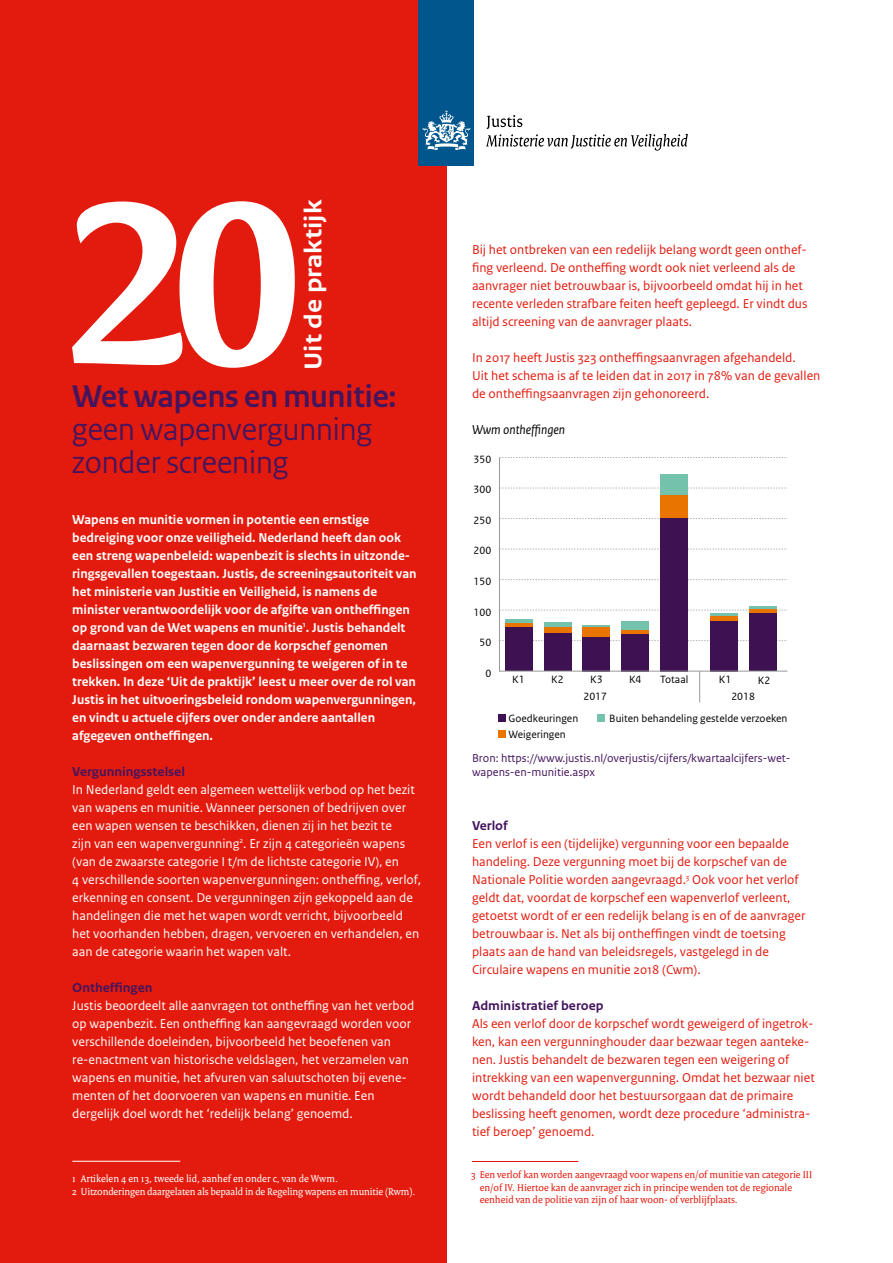
<style>
.page{position:relative;width:893px;height:1263px;background:#fff}
.page>*{position:absolute;margin:0;border:0;box-sizing:border-box;transform-origin:0 0}
._10_RO_Broodtekst_Se{font:700 248.55px "Rijksoverheid Serif";color:#fff}
._02_RO_Subtitel{font:33px/33px "Rijksoverheid Sans Heading";color:#44155d}
._10_RO_Broodtekst_Se-2{font:700 25.5px "Rijksoverheid Sans Text";color:#fff;scale:1.1 1}
._10_RO_Broodtekst_Sa{font:13.5px/18px "Rijksoverheid Sans Text";color:#e31b0e}
._10_RO_Broodtekst_Sa-2{font:13.5px/18px "Rijksoverheid Sans Text";color:#fff}
.Intro{font:700 13.5px/18px "Rijksoverheid Sans Text";color:#fff}
._05_RO_Alineakop_San{font:700 13.5px "Rijksoverheid Sans Text";color:#44155d;scale:1.04 1}
._13_RO_Fotobijschrif{font:italic 13.5px "Rijksoverheid Sans Text";color:#000}
.Voetnoot{font:12px/14.4px "Rijksoverheid Sans Text";color:#44155d}
.t1{font:11.1px "Rijksoverheid Sans Text";color:#000}
.Voetnoot-2{font:10.5px/12.6px "Rijksoverheid Serif";color:#e31b0e}
.Voetnoot-3{font:10.5px "Rijksoverheid Serif";letter-spacing:-.01em;color:#fff}
.s1{font-weight:700}
</style>
<div class="page">
<div style="left:0;top:0;width:446px;height:1263px;background:#e31b0e"></div>
<hr style="left:72px;top:1161px;width:108px;height:1px;background:#fff">
<hr style="left:499px;top:457px;width:1px;height:215px;background:#9b9c9c">
<svg style="left:500px;top:640px;width:286px;height:1px"></svg>
<svg style="left:500px;top:610px;width:286px;height:1px"></svg>
<svg style="left:500px;top:579px;width:286px;height:1px"></svg>
<svg style="left:500px;top:549px;width:286px;height:1px"></svg>
<svg style="left:499px;top:518px;width:287px;height:1px"></svg>
<svg style="left:500px;top:488px;width:286px;height:1px"></svg>
<svg style="left:499px;top:457px;width:287px;height:1px"></svg>
<div style="left:597px;top:714px;width:8px;height:8px;background:#74c2ab"></div>
<hr style="left:505px;top:619px;width:28px;height:4px;background:#74c2ab">
<div style="left:544px;top:622px;width:28px;height:5px;background:#74c2ab"></div>
<hr style="left:582px;top:625px;width:28px;height:3px;background:#74c2ab">
<div style="left:621px;top:621px;width:28px;height:9px;background:#74c2ab"></div>
<div style="left:660px;top:474px;width:28px;height:21px;background:#74c2ab"></div>
<hr style="left:710px;top:614px;width:28px;height:3px;background:#74c2ab">
<hr style="left:749px;top:606px;width:28px;height:3px;background:#74c2ab">
<div style="left:498px;top:730px;width:7px;height:8px;background:#e97500"></div>
<hr style="left:505px;top:623px;width:28px;height:4px;background:#e97500">
<div style="left:544px;top:627px;width:28px;height:6px;background:#e97500"></div>
<div style="left:582px;top:628px;width:28px;height:9px;background:#e97500"></div>
<hr style="left:621px;top:630px;width:28px;height:4px;background:#e97500">
<div style="left:660px;top:495px;width:28px;height:23px;background:#e97500"></div>
<hr style="left:710px;top:617px;width:28px;height:4px;background:#e97500">
<div style="left:749px;top:609px;width:28px;height:5px;background:#e97500"></div>
<div style="left:498px;top:714px;width:7px;height:8px;background:#3e1252"></div>
<div style="left:505px;top:627px;width:28px;height:44px;background:#3e1252"></div>
<div style="left:544px;top:633px;width:28px;height:38px;background:#3e1252"></div>
<div style="left:582px;top:637px;width:28px;height:34px;background:#3e1252"></div>
<div style="left:621px;top:634px;width:28px;height:37px;background:#3e1252"></div>
<div style="left:660px;top:518px;width:28px;height:153px;background:#3e1252"></div>
<div style="left:710px;top:621px;width:28px;height:50px;background:#3e1252"></div>
<div style="left:749px;top:614px;width:28px;height:57px;background:#3e1252"></div>
<hr style="left:499px;top:671px;width:288px;height:1px;background:#9b9c9c">
<hr style="left:699px;top:671px;width:1px;height:31px;background:#9b9c9c">
<hr style="left:472px;top:1161px;width:106px;height:1px;background:#e31b0e">
<div style="left:419px;top:0;width:55px;height:166px;background:#00568d"></div>
<svg style="left:423px;top:110px;width:47px;height:40px"></svg>
<svg style="left:486px;top:115px;width:202px;height:36px"></svg>
<p class="_10_RO_Broodtekst_Se" style="left:63px;top:133px;width:240px">20</p>
<p class="_10_RO_Broodtekst_Se-2" style="left:299px;top:370px;width:156px;rotate:-90deg">Uit de praktijk</p>
<p class="_02_RO_Subtitel" style="left:72px;top:381px;width:325px"><span class="s1">Wet wapens en munitie: </span>geen wapenvergunning zonder screening</p>
<p class="Intro" style="left:72px;top:511px;width:346px">Wapens en munitie vormen in potentie een ernstige bedreiging voor onze veiligheid. Nederland heeft dan ook een streng wapenbeleid: wapenbezit is slechts in uitzonde&shy;ringsgevallen toegestaan. Justis, de screeningsautoriteit van het ministerie van Justitie en Veiligheid, is namens de minister verantwoordelijk voor de afgifte van ontheffingen op grond van de Wet wapens en munitie<sup>1</sup>. Justis behandelt daarnaast bezwaren tegen door de korpschef genomen beslissingen om een wapenvergunning te weigeren of in te trekken. In deze ‘Uit de praktijk’ leest u meer over de rol van Justis in het uitvoeringsbeleid rondom wapenvergunningen, en vindt u actuele cijfers over onder andere aantallen afgegeven ontheffingen.</p>
<p class="_05_RO_Alineakop_San" style="left:72px;top:764px;width:110px">Vergunningsstelsel</p>
<p class="_10_RO_Broodtekst_Sa-2" style="left:72px;top:781px;width:350px">In Nederland geldt een algemeen wettelijk verbod op het bezit van wapens en munitie. Wanneer personen of bedrijven over een wapen wensen te beschikken, dienen zij in het bezit te<br>zijn van een wapenvergunning<sup>2</sup>. Er zijn 4 categorieën wapens (van de zwaarste categorie I t/m de lichtste categorie IV), en<br>4 verschillende soorten wapenvergunningen: ontheffing, verlof, erkenning en consent. De vergunningen zijn gekoppeld aan de handelingen die met het wapen wordt verricht, bijvoorbeeld het voorhanden hebben, dragen, vervoeren en verhandelen, en aan de categorie waarin het wapen valt.</p>
<p class="_05_RO_Alineakop_San" style="left:72px;top:980px;width:79px">Ontheffingen</p>
<p class="_10_RO_Broodtekst_Sa-2" style="left:72px;top:997px;width:344px">Justis beoordeelt alle aanvragen tot ontheffing van het verbod op wapenbezit. Een ontheffing kan aangevraagd worden voor verschillende doeleinden, bijvoorbeeld het beoefenen van re-enactment van historische veldslagen, het verzamelen van wapens en munitie, het afvuren van saluutschoten bij evene&shy;menten of het doorvoeren van wapens en munitie. Een dergelijk doel wordt het ‘redelijk belang’ genoemd.</p>
<p class="Voetnoot-3" style="left:72px;top:1173px;width:267px">1 Artikelen 4 en 13, tweede lid, aanhef en onder c, van de Wwm.</p>
<p class="Voetnoot-3" style="left:72px;top:1185px;width:345px">2 Uitzonderingen daargelaten als bepaald in de Regeling wapens en munitie (Rwm).</p>
<p class="_10_RO_Broodtekst_Sa" style="left:472px;top:241px;width:337px">Bij het ontbreken van een redelijk belang wordt geen onthef&shy;fing verleend. De ontheffing wordt ook niet verleend als de aanvrager niet betrouwbaar is, bijvoorbeeld omdat hij in het recente verleden strafbare feiten heeft gepleegd. Er vindt dus altijd screening van de aanvrager plaats.</p>
<p class="_10_RO_Broodtekst_Sa" style="left:472px;top:349px;width:350px">In 2017 heeft Justis 323 ontheffingsaanvragen afgehandeld.<br>Uit het schema is af te leiden dat in 2017 in 78% van de gevallen de ontheffingsaanvragen zijn gehonoreerd.</p>
<p class="_13_RO_Fotobijschrif" style="left:472px;top:422px;width:95px">Wwm ontheffingen</p>
<p class="t1" style="left:474px;top:453px;width:19px">350</p>
<p class="t1" style="left:474px;top:483px;width:19px">300</p>
<p class="t1" style="left:474px;top:514px;width:19px">250</p>
<p class="t1" style="left:474px;top:544px;width:19px">200</p>
<p class="t1" style="left:474px;top:575px;width:19px">150</p>
<p class="t1" style="left:474px;top:605px;width:19px">100</p>
<p class="t1" style="left:479px;top:636px;width:13px">50</p>
<p class="t1" style="left:485px;top:666px;width:7px">0</p>
<p class="t1" style="left:512px;top:673px;width:14px">K1</p>
<p class="t1" style="left:551px;top:673px;width:14px">K2</p>
<p class="t1" style="left:590px;top:673px;width:14px">K3</p>
<p class="t1" style="left:629px;top:673px;width:14px">K4</p>
<p class="t1" style="left:660px;top:673px;width:30px">Totaal</p>
<p class="t1" style="left:719px;top:673px;width:14px">K1</p>
<p class="t1" style="left:758px;top:674px;width:14px">K2</p>
<p class="t1" style="left:583px;top:690px;width:25px">2017</p>
<p class="t1" style="left:731px;top:690px;width:25px">2018</p>
<p class="t1" style="left:509px;top:712px;width:71px">Goedkeuringen</p>
<p class="t1" style="left:509px;top:728px;width:59px">Weigeringen</p>
<p class="t1" style="left:609px;top:712px;width:180px">Buiten behandeling gestelde verzoeken</p>
<p class="Voetnoot" style="left:472px;top:751px;width:320px">Bron: https://www.justis.nl/overjustis/cijfers/kwartaalcijfers-wet&shy;wapens-en-munitie.aspx</p>
<p class="_05_RO_Alineakop_San" style="left:472px;top:818px;width:36px">Verlof</p>
<p class="_10_RO_Broodtekst_Sa" style="left:472px;top:835px;width:335px">Een verlof is een (tijdelijke) vergunning voor een bepaalde handeling. Deze vergunning moet bij de korpschef van de Nationale Politie worden aangevraagd.<sup>3</sup> Ook voor het verlof geldt dat, voordat de korpschef een wapenverlof verleent, getoetst wordt of er een redelijk belang is en of de aanvrager betrouwbaar is. Net als bij ontheffingen vindt de toetsing plaats aan de hand van beleidsregels, vastgelegd in de Circulaire wapens en munitie 2018 (Cwm).</p>
<p class="_05_RO_Alineakop_San" style="left:472px;top:998px;width:128px">Administratief beroep</p>
<p class="_10_RO_Broodtekst_Sa" style="left:472px;top:1015px;width:344px">Als een verlof door de korpschef wordt geweigerd of ingetrok&shy;ken, kan een vergunninghouder daar bezwaar tegen aanteke&shy;nen. Justis behandelt de bezwaren tegen een weigering of intrekking van een wapenvergunning. Omdat het bezwaar niet wordt behandeld door het bestuursorgaan dat de primaire beslissing heeft genomen, wordt deze procedure ‘administra&shy;tief beroep’ genoemd.</p>
<p class="Voetnoot-2" style="left:480px;top:1168px;width:334px;text-indent:-9px">3 Een verlof kan worden aangevraagd voor wapens en/of munitie van categorie III en/of IV. Hiertoe kan de aanvrager zich in principe wenden tot de regionale eenheid van de politie van zijn of haar woon- of verblijfplaats.</p>
</div>
